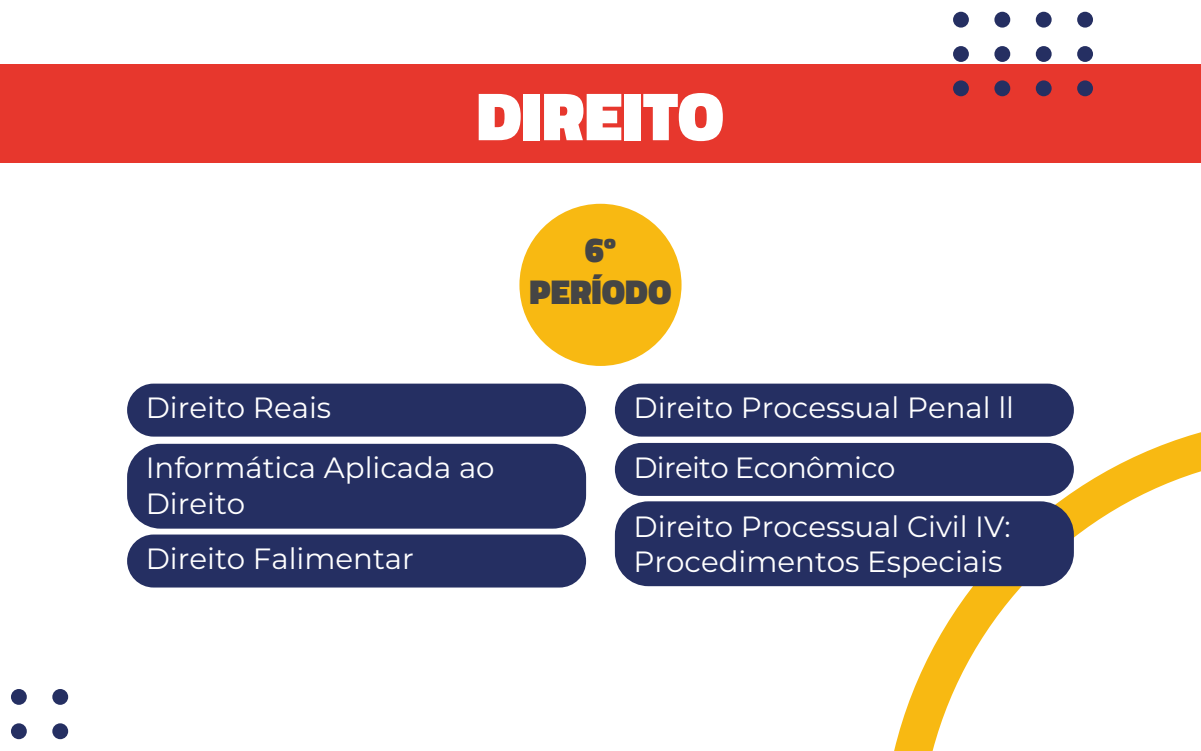
<style>
.page{position:relative;width:1201px;height:751px;background:#fff}
.page>*{position:absolute;margin:0;border:0;box-sizing:border-box;transform-origin:0 0}
.t1{font:900 69px "Cairo";color:#fff}
.t2{font:900 34.95px/41.9px "Cairo";color:#454545;text-align:center}
.t3{font:100 29.25px/35.1px "Montserrat";color:#fff}
</style>
<div class="page">
<svg style="left:894px;top:429px;width:306px;height:321px"></svg>
<div style="left:0;top:64px;width:1200px;height:99px;background:#e7372d"></div>
<div style="left:952px;top:12px;width:16px;height:16px;background:#252f62;border-radius:50%"></div>
<div style="left:994px;top:12px;width:16px;height:16px;background:#252f62;border-radius:50%"></div>
<div style="left:1035px;top:12px;width:16px;height:16px;background:#252f62;border-radius:50%"></div>
<div style="left:1077px;top:12px;width:15px;height:16px;background:#252f62;border-radius:50%"></div>
<div style="left:952px;top:46px;width:16px;height:16px;background:#252f62;border-radius:50%"></div>
<div style="left:994px;top:46px;width:16px;height:16px;background:#252f62;border-radius:50%"></div>
<div style="left:1035px;top:46px;width:16px;height:16px;background:#252f62;border-radius:50%"></div>
<div style="left:1077px;top:46px;width:15px;height:16px;background:#252f62;border-radius:50%"></div>
<div style="left:952px;top:80px;width:16px;height:16px;background:#252f62;border-radius:50%"></div>
<div style="left:994px;top:80px;width:16px;height:16px;background:#252f62;border-radius:50%"></div>
<div style="left:1035px;top:80px;width:16px;height:16px;background:#252f62;border-radius:50%"></div>
<div style="left:1077px;top:80px;width:15px;height:16px;background:#252f62;border-radius:50%"></div>
<div style="left:11px;top:688px;width:16px;height:16px;background:#252f62;border-radius:50%"></div>
<div style="left:52px;top:688px;width:16px;height:16px;background:#252f62;border-radius:50%"></div>
<div style="left:11px;top:723px;width:16px;height:15px;background:#252f62;border-radius:50%"></div>
<div style="left:52px;top:723px;width:16px;height:15px;background:#252f62;border-radius:50%"></div>
<div style="left:519px;top:204px;width:162px;height:162px;background:#f8b912;border-radius:50%"></div>
<div style="left:127px;top:383px;width:459px;height:53px;background:#252f62;border-radius:26px"></div>
<div style="left:615px;top:383px;width:458px;height:53px;background:#252f62;border-radius:26px"></div>
<div style="left:127px;top:443px;width:459px;height:85px;background:#252f62;border-radius:33px"></div>
<div style="left:615px;top:442px;width:458px;height:53px;background:#252f62;border-radius:26px"></div>
<div style="left:615px;top:501px;width:458px;height:85px;background:#252f62;border-radius:33px"></div>
<div style="left:127px;top:534px;width:459px;height:53px;background:#252f62;border-radius:26px"></div>
<h1 class="t1" style="left:476px;top:76px;width:249px">DIREITO</h1>
<p class="t2" style="left:529px;top:229px;width:143px">6º<br>PERÍODO</p>
<p class="t3" style="left:146px;top:393px;width:187px">Direito Reais</p>
<p class="t3" style="left:633px;top:393px;width:382px">Direito Processual Penal ll</p>
<p class="t3" style="left:146px;top:453px;width:350px">Informática Aplicada ao<br>Direito</p>
<p class="t3" style="left:633px;top:441px;width:379px;line-height:58.5px">Direito Econômico<br>Direito Processual Civil IV:</p>
<p class="t3" style="left:146px;top:543px;width:270px">Direito Falimentar</p>
<p class="t3" style="left:633px;top:546px;width:370px">Procedimentos Especiais</p>
</div>
